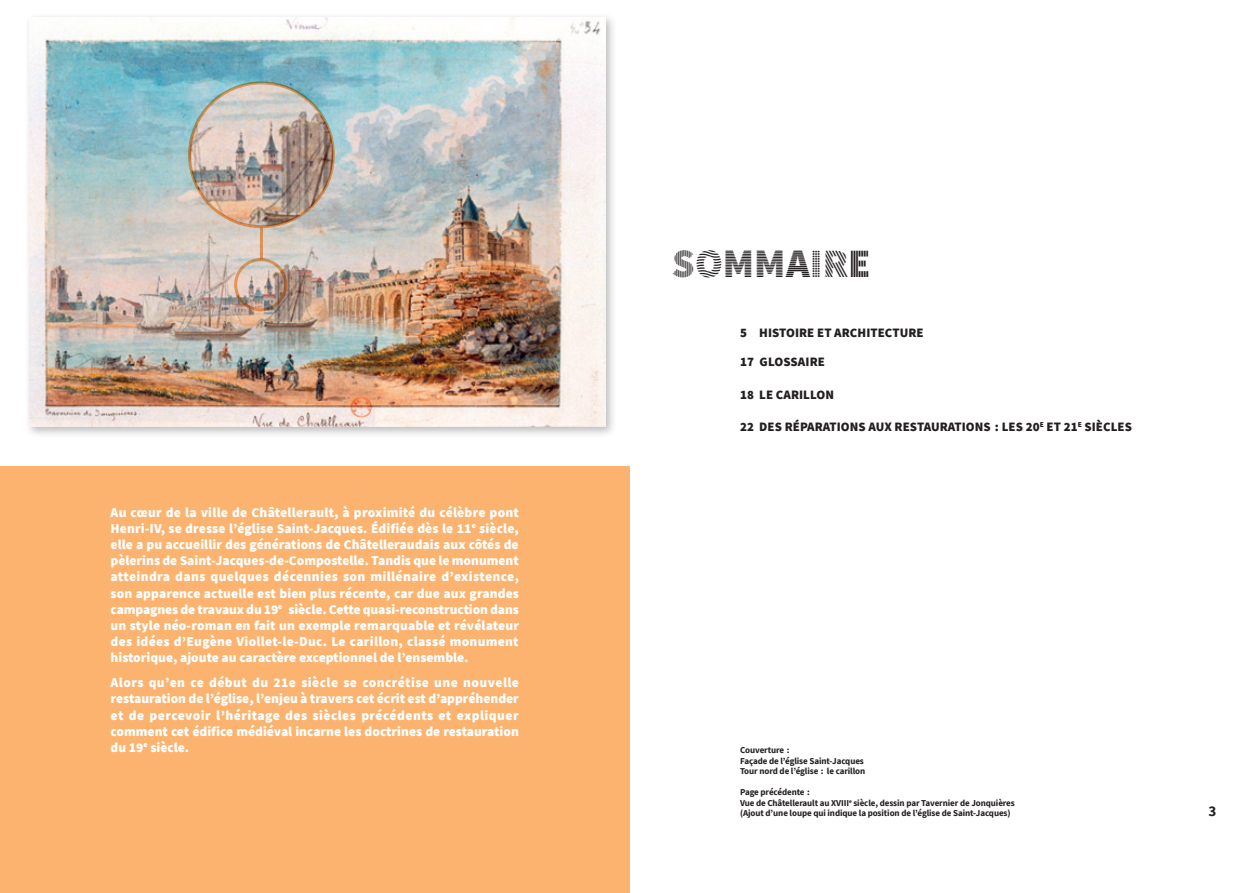
<style>
.page{position:relative;width:1259px;height:893px;background:#fff}
.page>*{position:absolute;margin:0;border:0;box-sizing:border-box;transform-origin:0 0}
.t1{font:40.5px "Source Sans Pro DISPLAY";color:#231f20}
.t2{font:700 15px "Source Sans Pro";color:#231f20}
.t3{font:900 13.5px/16.2px "Source Sans Pro";color:#fff;text-align:justify}
.t4{font:900 12.9px "Source Sans Pro";letter-spacing:.005em;color:#231f20}
.t5{font:700 9px/10.5px "Source Sans Pro";letter-spacing:-.01em;color:#231f20}
</style>
<div class="page">
<div style="left:0;top:466px;width:629px;height:427px;background:#fbb36f"></div>
<div style="left:25px;top:12px;width:592px;height:426px;background:#231f20;opacity:.3"></div>
<img style="left:30px;top:17px;width:575px;height:409px">
<div style="left:234px;top:258px;width:53px;height:53px;border:3px solid #fbb36f;border-radius:50%"></div>
<img style="left:190px;top:83px;width:143px;height:144px;border-radius:72px">
<div style="left:188px;top:81px;width:147px;height:147px;border:3px solid #fbb36f;border-radius:50%"></div>
<hr style="left:260px;top:227px;width:3px;height:32px;background:#fbb36f">
<p class="t3" style="left:111px;top:504px;width:410px">Au cœur de la ville de Châtellerault, à proximité du célèbre pont Henri-IV, se dresse l’église Saint-Jacques. Édifiée dès le 11<sup>e</sup> siècle, elle a pu accueillir des générations de Châtelleraudais aux côtés de pèlerins de Saint-Jacques-de-Compostelle. Tandis que le monument atteindra dans quelques décennies son millénaire d’existence, son apparence actuelle est bien plus récente, car due aux grandes campagnes de travaux du 19<sup>e</sup> siècle. Cette quasi-reconstruction dans un style néo-roman en fait un exemple remarquable et révélateur des idées d’Eugène Viollet-le-Duc. Le carillon, classé monument historique, ajoute au caractère exceptionnel de l’ensemble.</p>
<p class="t3" style="left:111px;top:674px;width:410px">Alors qu’en ce début du 21e siècle se concrétise une nouvelle restauration de l’église, l’enjeu à travers cet écrit est d’appréhender et de percevoir l’héritage des siècles précédents et expliquer comment cet édifice médiéval incarne les doctrines de restauration du 19<sup>e</sup> siècle.</p>
<h1 class="t1" style="left:672px;top:243px;width:200px">SOMMAIRE</h1>
<p class="t4" style="left:740px;top:324px;width:185px">5 HISTOIRE ET ARCHITECTURE</p>
<p class="t4" style="left:740px;top:353px;width:86px">17 GLOSSAIRE</p>
<p class="t4" style="left:740px;top:386px;width:95px">18 LE CARILLON</p>
<p class="t4" style="left:740px;top:418px;width:393px">22 DES RÉPARATIONS AUX RESTAURATIONS : LES 20<sup>E</sup> ET 21<sup>E</sup> SIÈCLES</p>
<p class="t5" style="left:740px;top:745px;width:127px">Couverture :<br>Façade de l’église Saint-Jacques<br>Tour nord de l’église : le carillon</p>
<p class="t5" style="left:740px;top:787px;width:276px">Page précédente :<br>Vue de Châtellerault au XVIII<sup>e</sup> siècle, dessin par Tavernier de Jonquières (Ajout d’une loupe qui indique la position de l’église de Saint-Jacques)</p>
<p class="t2" style="left:1208px;top:801px;width:9px">3</p>
</div>
